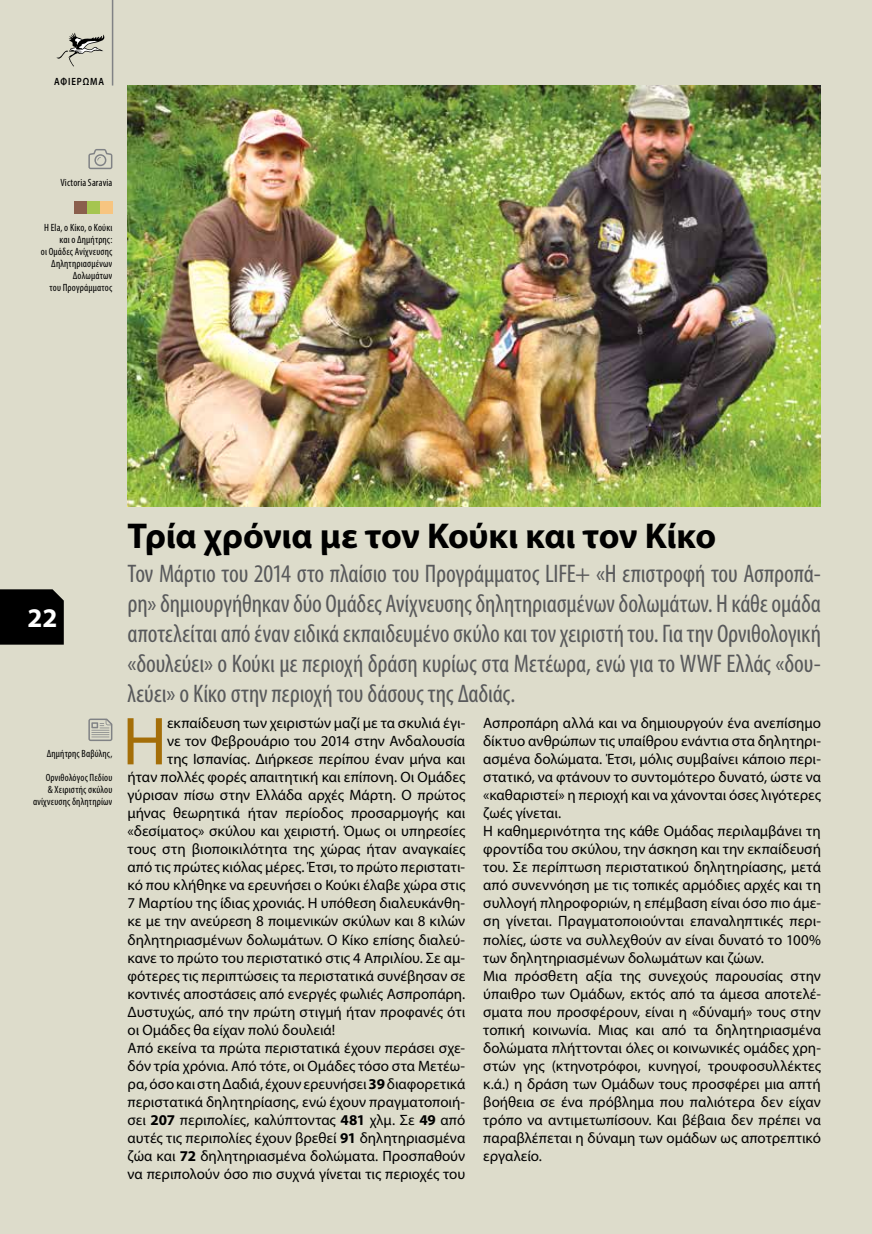
<style>
.page{position:relative;width:872px;height:1234px;background:#fff}
.page>*{position:absolute;margin:0;border:0;box-sizing:border-box;transform-origin:0 0}
.t1{font:68.4px "Myriad Pro";color:#a46e08}
.t2{font:700 36px "Myriad Pro";letter-spacing:-.01em;color:#000}
.t3{font:700 27px "Myriad Pro";color:#fff}
.t4{font:condensed 25.5px/30px "Myriad Pro";letter-spacing:-.005em;color:#58595b;text-align:justify}
.t5{font:15px/18px "Myriad Pro";color:#000}
.t6{font:condensed 10.5px/12px "Myriad Pro";letter-spacing:.015em;color:#000;text-align:right}
.t7{font:600 10.5px "Myriad Pro";letter-spacing:.1em;color:#000;scale:.85 1}
.s1{font-weight:700}
</style>
<div class="page">
<div style="left:0;top:0;width:872px;height:1233px;background:#dddccb"></div>
<svg style="left:56px;top:33px;width:49px;height:34px"></svg>
<svg style="left:88px;top:718px;width:24px;height:23px"></svg>
<svg style="left:88px;top:149px;width:24px;height:20px"></svg>
<div style="left:74px;top:201px;width:13px;height:13px;background:#8a5f4d"></div>
<div style="left:87px;top:201px;width:13px;height:13px;background:#a5c550"></div>
<div style="left:100px;top:201px;width:12px;height:13px;background:#f7c580"></div>
<img style="left:128px;top:85px;width:693px;height:421px">
<div style="left:0;top:589px;width:64px;height:55px;background:#000"></div>
<hr style="left:112px;top:0;width:1px;height:85px;background:#808285">
<p class="t7" style="left:54px;top:75px;width:60px">ΑΦΙΕΡΩΜΑ</p>
<p class="t6" style="left:60px;top:176px;width:54px">Victoria Saravia</p>
<p class="t6" style="left:41px;top:221px;width:73px">Η Ela, o Κίκο, o Κούκι και ο Δημήτρης:<br>οι Ομάδες Ανίχνευσης<br>Δηλητηριασμένων<br>Δολωμάτων<br>του Προγράμματος</p>
<h3 class="t3" style="left:27px;top:600px;width:31px">22</h3>
<p class="t6" style="left:47px;top:747px;width:67px">Δημήτρης Βαβύλης,</p>
<p class="t6" style="left:33px;top:771px;width:81px">Ορνιθολόγος Πεδίου<br>&amp; Χειριστής σκύλου ανίχνευσης δηλητηρίων</p>
<h2 class="t2" style="left:128px;top:512px;width:590px">Τρία χρόνια με τον Κούκι και τον Κίκο</h2>
<p class="t4" style="left:128px;top:558px;width:695px">Τον Μάρτιο του 2014 στο πλαίσιο του Προγράμματος LIFE+ «Η επιστροφή του Ασπροπά&shy;ρη» δημιουργήθηκαν δύο Ομάδες Ανίχνευσης δηλητηριασμένων δολωμάτων. Η κάθε ομάδα αποτελείται από έναν ειδικά εκπαιδευμένο σκύλο και τον χειριστή του. Για την Ορνιθολογική «δουλεύει» ο Κούκι με περιοχή δράση κυρίως στα Μετέωρα, ενώ για το WWF Ελλάς «δου&shy;λεύει» ο Κίκο στην περιοχή του δάσους της Δαδιάς.</p>
<h1 class="t1" style="left:122px;top:699px;width:46px">Η</h1>
<p class="t5" style="left:167px;top:714px;width:300px">εκπαίδευση των χειριστών μαζί με τα σκυλιά έγι-</p>
<p class="t5" style="left:167px;top:732px;width:300px">νε τον Φεβρουάριο του 2014 στην Ανδαλουσία</p>
<p class="t5" style="left:167px;top:750px;width:300px">της Ισπανίας. Διήρκεσε περίπου έναν μήνα και</p>
<p class="t5" style="left:128px;top:768px;width:339px">ήταν πολλές φορές απαιτητική και επίπονη. Οι Ομάδες</p>
<p class="t5" style="left:128px;top:786px;width:339px">γύρισαν πίσω στην Ελλάδα αρχές Μάρτη. Ο πρώτος</p>
<p class="t5" style="left:128px;top:804px;width:339px">μήνας θεωρητικά ήταν περίοδος προσαρμογής και</p>
<p class="t5" style="left:128px;top:822px;width:339px">«δεσίματος» σκύλου και χειριστή. Όμως οι υπηρεσίες</p>
<p class="t5" style="left:128px;top:840px;width:339px">τους στη βιοποικιλότητα της χώρας ήταν αναγκαίες</p>
<p class="t5" style="left:128px;top:858px;width:339px">από τις πρώτες κιόλας μέρες. Έτσι, το πρώτο περιστατι-</p>
<p class="t5" style="left:128px;top:876px;width:339px">κό που κλήθηκε να ερευνήσει ο Κούκι έλαβε χώρα στις</p>
<p class="t5" style="left:128px;top:894px;width:339px">7 Μαρτίου της ίδιας χρονιάς. Η υπόθεση διαλευκάνθη-</p>
<p class="t5" style="left:128px;top:912px;width:339px">κε με την ανεύρεση 8 ποιμενικών σκύλων και 8 κιλών</p>
<p class="t5" style="left:128px;top:930px;width:339px">δηλητηριασμένων δολωμάτων. Ο Κίκο επίσης διαλεύ-</p>
<p class="t5" style="left:128px;top:948px;width:339px">κανε το πρώτο του περιστατικό στις 4 Απριλίου. Σε αμ-</p>
<p class="t5" style="left:128px;top:966px;width:339px">φότερες τις περιπτώσεις τα περιστατικά συνέβησαν σε</p>
<p class="t5" style="left:128px;top:984px;width:339px">κοντινές αποστάσεις από ενεργές φωλιές Ασπροπάρη.</p>
<p class="t5" style="left:128px;top:1002px;width:339px">Δυστυχώς, από την πρώτη στιγμή ήταν προφανές ότι</p>
<p class="t5" style="left:128px;top:1020px;width:209px">οι Ομάδες θα είχαν πολύ δουλειά!</p>
<p class="t5" style="left:128px;top:1038px;width:339px">Από εκείνα τα πρώτα περιστατικά έχουν περάσει σχε-</p>
<p class="t5" style="left:128px;top:1056px;width:339px">δόν τρία χρόνια. Από τότε, οι Ομάδες τόσο στα Μετέω-</p>
<p class="t5" style="left:128px;top:1074px;width:339px">ρα, όσο και στη Δαδιά, έχουν ερευνήσει <span class="s1">39</span> διαφορετικά</p>
<p class="t5" style="left:128px;top:1092px;width:339px">περιστατικά δηλητηρίασης, ενώ έχουν πραγματοποιή-</p>
<p class="t5" style="left:128px;top:1110px;width:339px">σει <span class="s1">207</span> περιπολίες, καλύπτοντας <span class="s1">481</span> χλμ. Σε <span class="s1">49</span> από</p>
<p class="t5" style="left:128px;top:1128px;width:339px">αυτές τις περιπολίες έχουν βρεθεί <span class="s1">91</span> δηλητηριασμένα</p>
<p class="t5" style="left:128px;top:1146px;width:339px">ζώα και <span class="s1">72</span> δηλητηριασμένα δολώματα. Προσπαθούν</p>
<p class="t5" style="left:128px;top:1164px;width:339px">να περιπολούν όσο πιο συχνά γίνεται τις περιοχές του</p>
<p class="t5" style="left:483px;top:714px;width:339px">Ασπροπάρη αλλά και να δημιουργούν ένα ανεπίσημο δίκτυο ανθρώπων τις υπαίθρου ενάντια στα δηλητηρι&shy;ασμένα δολώματα. Έτσι, μόλις συμβαίνει κάποιο περι&shy;στατικό, να φτάνουν το συντομότερο δυνατό, ώστε να «καθαριστεί» η περιοχή και να χάνονται όσες λιγότερες ζωές γίνεται.<br>Η καθημερινότητα της κάθε Ομάδας περιλαμβάνει τη φροντίδα του σκύλου, την άσκηση και την εκπαίδευσή του. Σε περίπτωση περιστατικού δηλητηρίασης, μετά από συνεννόηση με τις τοπικές αρμόδιες αρχές και τη συλλογή πληροφοριών, η επέμβαση είναι όσο πιο άμε&shy;ση γίνεται. Πραγματοποιούνται επαναληπτικές περι&shy;πολίες, ώστε να συλλεχθούν αν είναι δυνατό το 100% των δηλητηριασμένων δολωμάτων και ζώων.<br>Μια πρόσθετη αξία της συνεχούς παρουσίας στην ύπαιθρο των Ομάδων, εκτός από τα άμεσα αποτελέ&shy;σματα που προσφέρουν, είναι η «δύναμή» τους στην τοπική κοινωνία. Μιας και από τα δηλητηριασμένα δολώματα πλήττονται όλες οι κοινωνικές ομάδες χρη&shy;στών γης (κτηνοτρόφοι, κυνηγοί, τρουφοσυλλέκτες κ.ά.) η δράση των Ομάδων τους προσφέρει μια απτή βοήθεια σε ένα πρόβλημα που παλιότερα δεν είχαν τρόπο να αντιμετωπίσουν. Και βέβαια δεν πρέπει να παραβλέπεται η δύναμη των ομάδων ως αποτρεπτικό εργαλείο.</p>
</div>
